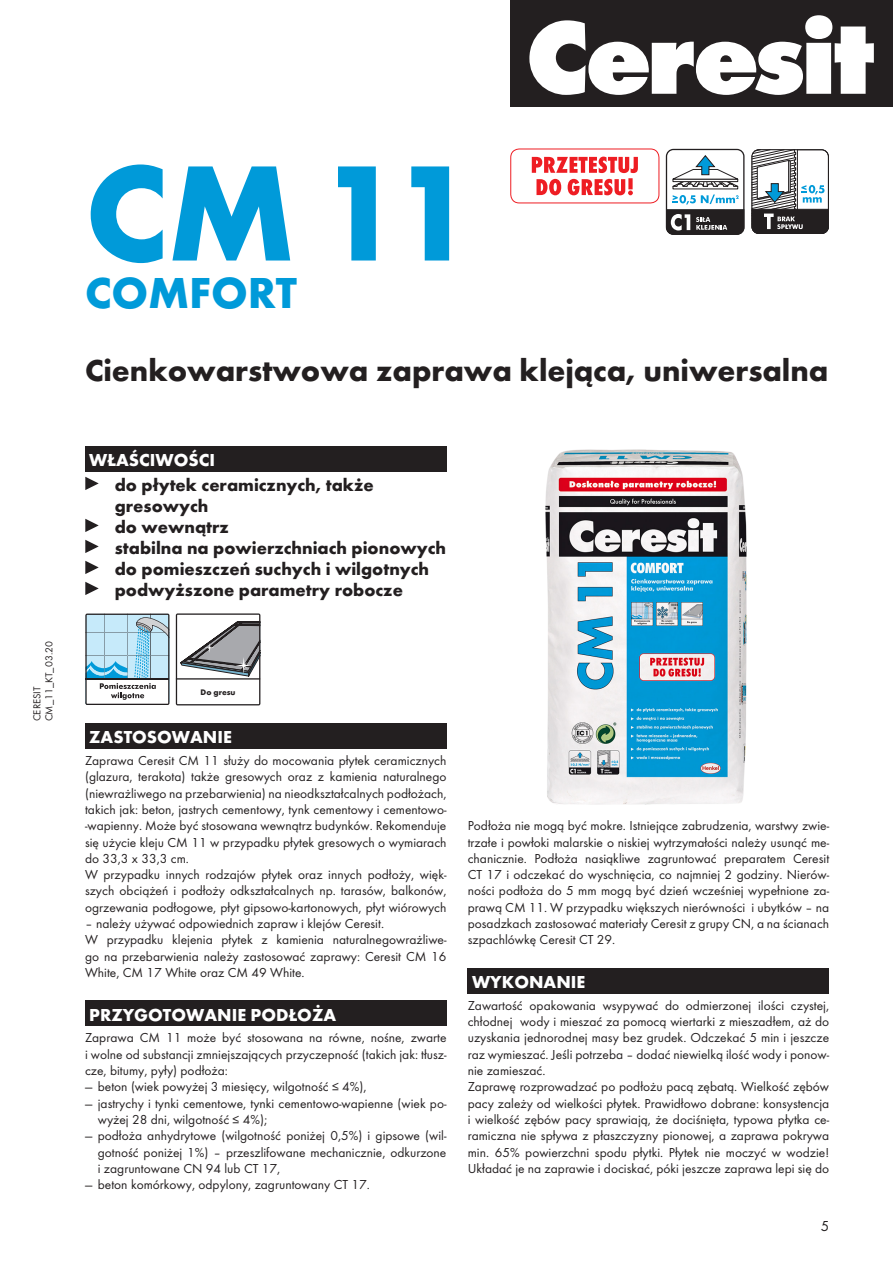
<style>
.page{position:relative;width:893px;height:1263px;background:#fff}
.page>*{position:absolute;margin:0;border:0;box-sizing:border-box;transform-origin:0 0}
.t1{font:700 141px "Futura TCE";color:#009ad9}
._1_-_Tytul{font:700 45px "Futura TCE";color:#009ad9}
._1_-_Tytul-2{font:700 31.5px "Futura TCE";color:#231f20}
._3_-_Wlasciwosci{font:700 18px/21px "Futura TCE";color:#231f20}
.t2{font:700 18px "Futura TCE";color:#fff}
.t3{font:15px "Futura TCE";color:#231f20}
._4_-_Tekst_opisowy{font:13.5px/16.4px "Futura TCE";color:#231f20;text-align:justify}
.t4{font:10.5px "Futura TCE";color:#231f20}
.t5{font:700 8.4px "Futura TCE";color:#231f20}
</style>
<div class="page">
<div style="left:510px;top:0;width:383px;height:107px;background:#231f20"></div>
<svg style="left:529px;top:15px;width:345px;height:80px"></svg>
<div style="left:85px;top:446px;width:361px;height:26px;background:#231f20"></div>
<svg style="left:85px;top:477px;width:14px;height:13px"></svg>
<svg style="left:85px;top:519px;width:14px;height:13px"></svg>
<svg style="left:85px;top:540px;width:14px;height:13px"></svg>
<svg style="left:85px;top:561px;width:14px;height:13px"></svg>
<svg style="left:85px;top:582px;width:14px;height:13px"></svg>
<div style="left:85px;top:723px;width:361px;height:25px;background:#231f20"></div>
<div style="left:85px;top:1000px;width:361px;height:26px;background:#231f20"></div>
<div style="left:468px;top:968px;width:361px;height:25px;background:#231f20"></div>
<svg style="left:176px;top:613px;width:85px;height:92px"></svg>
<svg style="left:85px;top:613px;width:84px;height:92px"></svg>
<div style="left:666px;top:149px;width:78px;height:85px;border:1px solid #231f20;border-radius:7px"></div>
<svg style="left:666px;top:154px;width:79px;height:80px"></svg>
<svg style="left:751px;top:149px;width:78px;height:85px"></svg>
<img style="left:545px;top:449px;width:202px;height:356px">
<div style="left:510px;top:148px;width:149px;height:55px;border:1px solid #ee1d23;border-radius:9px"></div>
<svg style="left:532px;top:157px;width:106px;height:38px"></svg>
<p class="t4" style="left:43px;top:721px;width:82px;rotate:-90deg">CM_11_KT_03.20</p>
<p class="t4" style="left:31px;top:721px;width:36px;rotate:-90deg">CERESIT</p>
<p class="t1" style="left:85px;top:126px;width:393px">CM 11</p>
<p class="_1_-_Tytul" style="left:85px;top:265px;width:214px">COMFORT</p>
<p class="_1_-_Tytul-2" style="left:85px;top:351px;width:745px">Cienkowarstwowa zaprawa klejąca, uniwersalna</p>
<p class="t2" style="left:89px;top:449px;width:127px">WŁAŚCIWOŚCI</p>
<p class="_3_-_Wlasciwosci" style="left:115px;top:474px;width:260px">do płytek ceramicznych, także gresowych</p>
<p class="_3_-_Wlasciwosci" style="left:115px;top:516px;width:116px">do wewnątrz</p>
<p class="_3_-_Wlasciwosci" style="left:115px;top:537px;width:333px">stabilna na powierzchniach pionowych</p>
<p class="_3_-_Wlasciwosci" style="left:115px;top:558px;width:316px">do pomieszczeń suchych i wilgotnych</p>
<p class="_3_-_Wlasciwosci" style="left:115px;top:579px;width:290px">podwyższone parametry robocze</p>
<p class="t5" style="left:201px;top:687px;width:37px">Do gresu</p>
<p class="t2" style="left:89px;top:726px;width:144px">ZASTOSOWANIE</p>
<p class="_4_-_Tekst_opisowy" style="left:85px;top:752px;width:363px">Zaprawa Ceresit CM 11 służy do mocowania płytek ceramicznych (glazura, terakota) także gresowych oraz z kamienia naturalnego (niewrażliwego na przebarwienia) na nieodkształcalnych podłożach, takich jak: beton, jastrych cementowy, tynk cementowy i cementowo--wapienny. Może być stosowana wewnątrz budynków. Rekomenduje się użycie kleju CM 11 w przypadku płytek gresowych o wymiarach do 33,3 x 33,3 cm.</p>
<p class="_4_-_Tekst_opisowy" style="left:85px;top:866px;width:363px">W przypadku innych rodzajów płytek oraz innych podłoży, więk&shy;szych obciążeń i podłoży odkształcalnych np. tarasów, balkonów, ogrzewania podłogowe, płyt gipsowo-kartonowych, płyt wiórowych</p>
<p class="_4_-_Tekst_opisowy" style="left:85px;top:915px;width:301px">– należy używać odpowiednich zapraw i klejów Ceresit.</p>
<p class="_4_-_Tekst_opisowy" style="left:85px;top:932px;width:363px">W przypadku klejenia płytek z kamienia naturalnegowrażliwe&shy;go na przebarwienia należy zastosować zaprawy: Ceresit CM 16<br>White, CM 17 White oraz CM 49 White.</p>
<p class="t2" style="left:89px;top:1003px;width:248px">PRZYGOTOWANIE PODŁOŻA</p>
<p class="_4_-_Tekst_opisowy" style="left:85px;top:1030px;width:363px">Zaprawa CM 11 może być stosowana na równe, nośne, zwarte i wolne od substancji zmniejszających przyczepność (takich jak: tłusz&shy;cze, bitumy, pyły) podłoża:</p>
<p class="_4_-_Tekst_opisowy" style="left:85px;top:1079px;width:283px">— beton (wiek powyżej 3 miesięcy, wilgotność ≤ 4%),</p>
<p class="_4_-_Tekst_opisowy" style="left:98px;top:1095px;width:350px;text-indent:-13px">— jastrychy i tynki cementowe, tynki cementowo-wapienne (wiek po&shy;wyżej 28 dni, wilgotność ≤ 4%);</p>
<p class="_4_-_Tekst_opisowy" style="left:98px;top:1128px;width:350px;text-indent:-13px">— podłoża anhydrytowe (wilgotność poniżej 0,5%) i gipsowe (wil&shy;gotność poniżej 1%) – przeszlifowane mechanicznie, odkurzone i zagruntowane CN 94 lub CT 17,</p>
<p class="_4_-_Tekst_opisowy" style="left:85px;top:1177px;width:286px">— beton komórkowy, odpylony, zagruntowany CT 17.</p>
<p class="_4_-_Tekst_opisowy" style="left:468px;top:817px;width:363px">Podłoża nie mogą być mokre. Istniejące zabrudzenia, warstwy zwie&shy;trzałe i powłoki malarskie o niskiej wytrzymałości należy usunąć me&shy;chanicznie. Podłoża nasiąkliwe zagruntować preparatem Ceresit CT 17 i odczekać do wyschnięcia, co najmniej 2 godziny. Nierów&shy;ności podłoża do 5 mm mogą być dzień wcześniej wypełnione za&shy;prawą CM 11. W przypadku większych nierówności i ubytków – na posadzkach zastosować materiały Ceresit z grupy CN, a na ścianach szpachlówkę Ceresit CT 29.</p>
<p class="t2" style="left:472px;top:971px;width:115px">WYKONANIE</p>
<p class="_4_-_Tekst_opisowy" style="left:468px;top:997px;width:363px">Zawartość opakowania wsypywać do odmierzonej ilości czystej, chłodnej wody i mieszać za pomocą wiertarki z mieszadłem, aż do uzyskania jednorodnej masy bez grudek. Odczekać 5 min i jeszcze raz wymieszać. Jeśli potrzeba – dodać niewielką ilość wody i ponow&shy;nie zamieszać.</p>
<p class="_4_-_Tekst_opisowy" style="left:468px;top:1079px;width:363px">Zaprawę rozprowadzać po podłożu pacą zębatą. Wielkość zębów pacy zależy od wielkości płytek. Prawidłowo dobrane: konsystencja i wielkość zębów pacy sprawiają, że dociśnięta, typowa płytka ce&shy;ramiczna nie spływa z płaszczyzny pionowej, a zaprawa pokrywa min. 65% powierzchni spodu płytki. Płytek nie moczyć w wodzie!<br>Układać je na zaprawie i dociskać, póki jeszcze zaprawa lepi się do</p>
<p class="t3" style="left:821px;top:1217px;width:10px">5</p>
</div>
